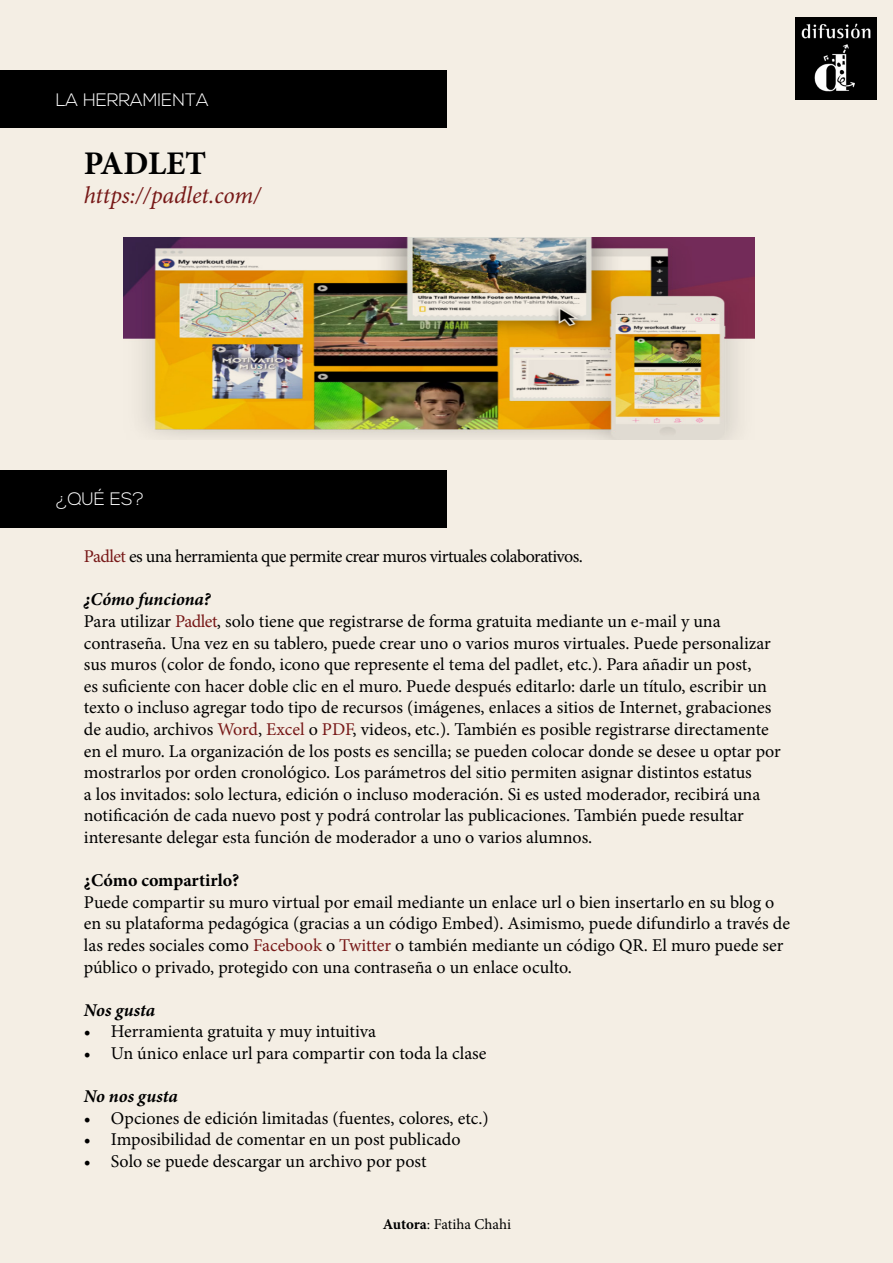
<style>
.page{position:relative;width:893px;height:1263px;background:#f4eee4}
.page>*{position:absolute;margin:0;border:0;box-sizing:border-box;transform-origin:0 0}
.t1{font:700 33px "Minion Pro";letter-spacing:-.005em;color:#000}
.t2{font:italic 24px "Minion Pro";letter-spacing:-.005em;color:#771817}
.t3{font:18px/21.6px "Minion Pro";color:#000}
.t4{font:18px "Minion Pro";letter-spacing:-.03em;color:#000}
.t5{font:300 18px "Nexa";color:#fff}
.t6{font:italic 700 18px "Minion Pro";letter-spacing:-.005em;color:#000}
.t7{font:700 18px "Minion Pro";color:#000}
.t8{font:15px "Minion Pro";color:#000}
.s1{color:#771817}
.s2{font-weight:700;font-style:italic}
.s3{font-weight:700}
</style>
<div class="page">
<div style="left:0;top:71px;width:447px;height:57px;background:#000"></div>
<div style="left:0;top:470px;width:447px;height:57px;background:#000"></div>
<img style="left:124px;top:238px;width:630px;height:201px">
<p class="t5" style="left:56px;top:90px;width:155px">LA HERRAMIENTA</p>
<h1 class="t1" style="left:84px;top:140px;width:124px">PADLET</h1>
<h2 class="t2" style="left:84px;top:178px;width:179px">https://padlet.com/</h2>
<p class="t5" style="left:56px;top:489px;width:90px">¿QUÉ ES?</p>
<p class="t4" style="left:84px;top:544px;width:501px"><span class="s1">Padlet</span> es una herramienta que permite crear muros virtuales colaborativos.</p>
<p class="t3" style="left:84px;top:589px;width:699px"><span class="s2">¿Cómo funciona?<br></span>Para utilizar <span class="s1">Padlet</span>, solo tiene que registrarse de forma gratuita mediante un e-mail y una contraseña. Una vez en su tablero, puede crear uno o varios muros virtuales. Puede personalizar sus muros (color de fondo, icono que represente el tema del padlet, etc.). Para añadir un post,<br>es suficiente con hacer doble clic en el muro. Puede después editarlo: darle un título, escribir un texto o incluso agregar todo tipo de recursos (imágenes, enlaces a sitios de Internet, grabaciones de audio, archivos <span class="s1">Word</span>, <span class="s1">Excel</span> o <span class="s1">PDF</span>, videos, etc.). También es posible registrarse directamente en el muro. La organización de los posts es sencilla; se pueden colocar donde se desee u optar por mostrarlos por orden cronológico. Los parámetros del sitio permiten asignar distintos estatus<br>a los invitados: solo lectura, edición o incluso moderación. Si es usted moderador, recibirá una notificación de cada nuevo post y podrá controlar las publicaciones. También puede resultar interesante delegar esta función de moderador a uno o varios alumnos.</p>
<p class="t7" style="left:84px;top:868px;width:157px">¿Cómo compartirlo?</p>
<p class="t3" style="left:84px;top:891px;width:708px">Puede compartir su muro virtual por email mediante un enlace url o bien insertarlo en su blog o en su plataforma pedagógica (gracias a un código Embed). Asimismo, puede difundirlo a través de las redes sociales como <span class="s1">Facebook</span> o <span class="s1">Twitter</span> o también mediante un código QR. El muro puede ser público o privado, protegido con una contraseña o un enlace oculto.</p>
<p class="t6" style="left:84px;top:997px;width:73px">Nos gusta</p>
<p class="t3" style="left:84px;top:1021px;width:294px">• Herramienta gratuita y muy intuitiva</p>
<p class="t3" style="left:84px;top:1042px;width:404px">• Un único enlace url para compartir con toda la clase</p>
<p class="t6" style="left:84px;top:1083px;width:95px">No nos gusta</p>
<p class="t3" style="left:84px;top:1107px;width:406px">• Opciones de edición limitadas (fuentes, colores, etc.)</p>
<p class="t3" style="left:84px;top:1129px;width:378px">• Imposibilidad de comentar en un post publicado</p>
<p class="t3" style="left:84px;top:1150px;width:344px">• Solo se puede descargar un archivo por post</p>
<p class="t8" style="left:383px;top:1214px;width:130px"><span class="s3">Autora</span>: Fatiha Chahi</p>
</div>
